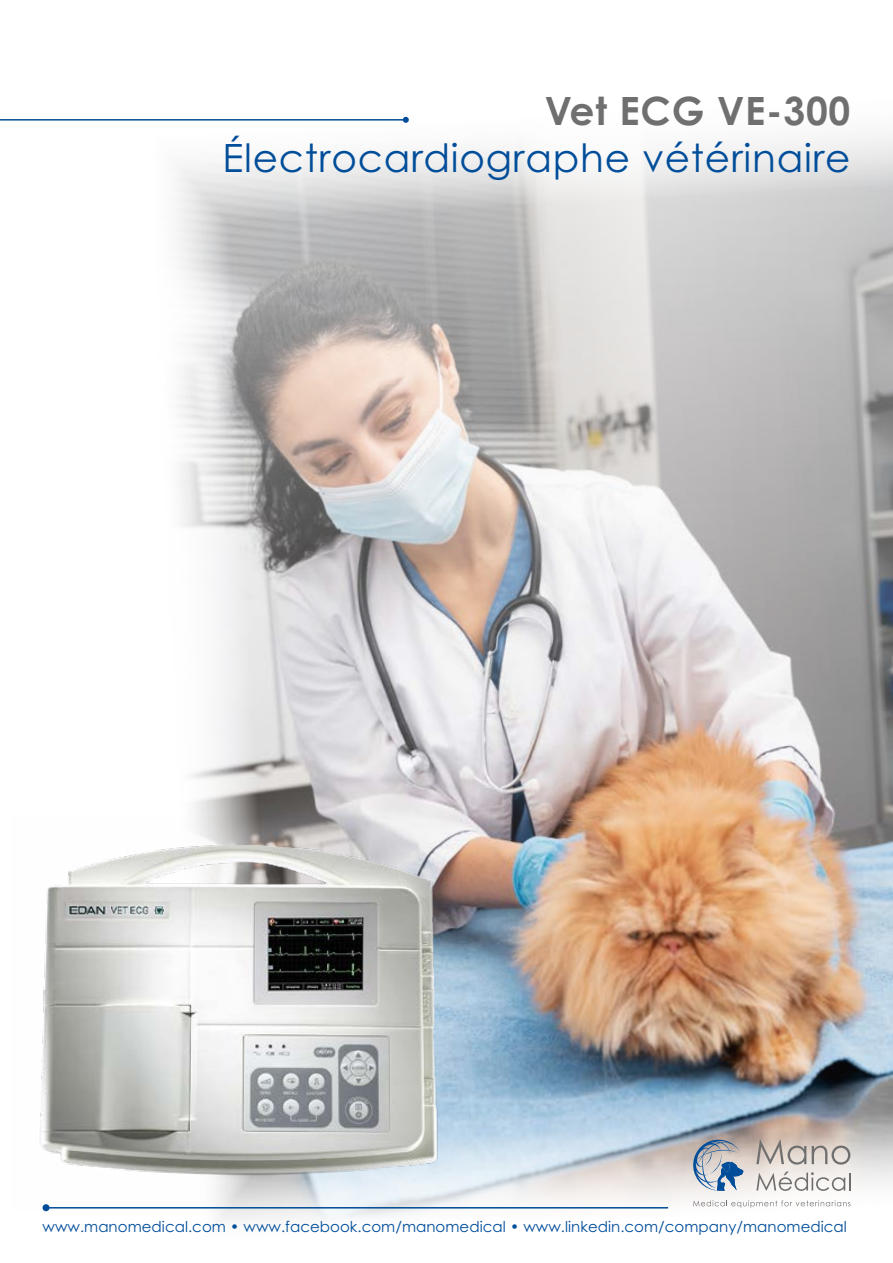
<style>
.page{position:relative;width:893px;height:1263px;background:#fff}
.page>*{position:absolute;margin:0;border:0;box-sizing:border-box;transform-origin:0 0}
.t1{font:39px "Century Gothic Pro";letter-spacing:.02em;color:#004d9a}
.t2{font:700 39px "Century Gothic Pro";letter-spacing:.02em;color:#706f6f}
.t3{font:15px "Century Gothic Pro";letter-spacing:.005em;color:#004d9a}
</style>
<div class="page">
<img style="left:176px;top:116px;width:717px;height:1105px">
<svg style="left:756px;top:1171px;width:94px;height:20px"></svg>
<svg style="left:693px;top:1140px;width:50px;height:51px"></svg>
<svg style="left:756px;top:1140px;width:50px;height:24px"></svg>
<svg style="left:812px;top:1145px;width:38px;height:19px"></svg>
<svg style="left:693px;top:1200px;width:157px;height:8px"></svg>
<hr style="left:45px;top:1207px;width:623px;height:1px;background:#004d9a">
<hr style="left:0;top:119px;width:406px;height:2px;background:#004d9a">
<svg style="left:403px;top:117px;width:6px;height:6px"></svg>
<img style="left:40px;top:816px;width:431px;height:396px">
<p class="t2" style="left:545px;top:87px;width:307px">Vet ECG VE-300</p>
<p class="t1" style="left:223px;top:134px;width:629px">Électrocardiographe vétérinaire</p>
<p class="t3" style="left:43px;top:1217px;width:806px">www.manomedical.com • www.facebook.com/manomedical • www.linkedin.com/company/manomedical</p>
</div>
